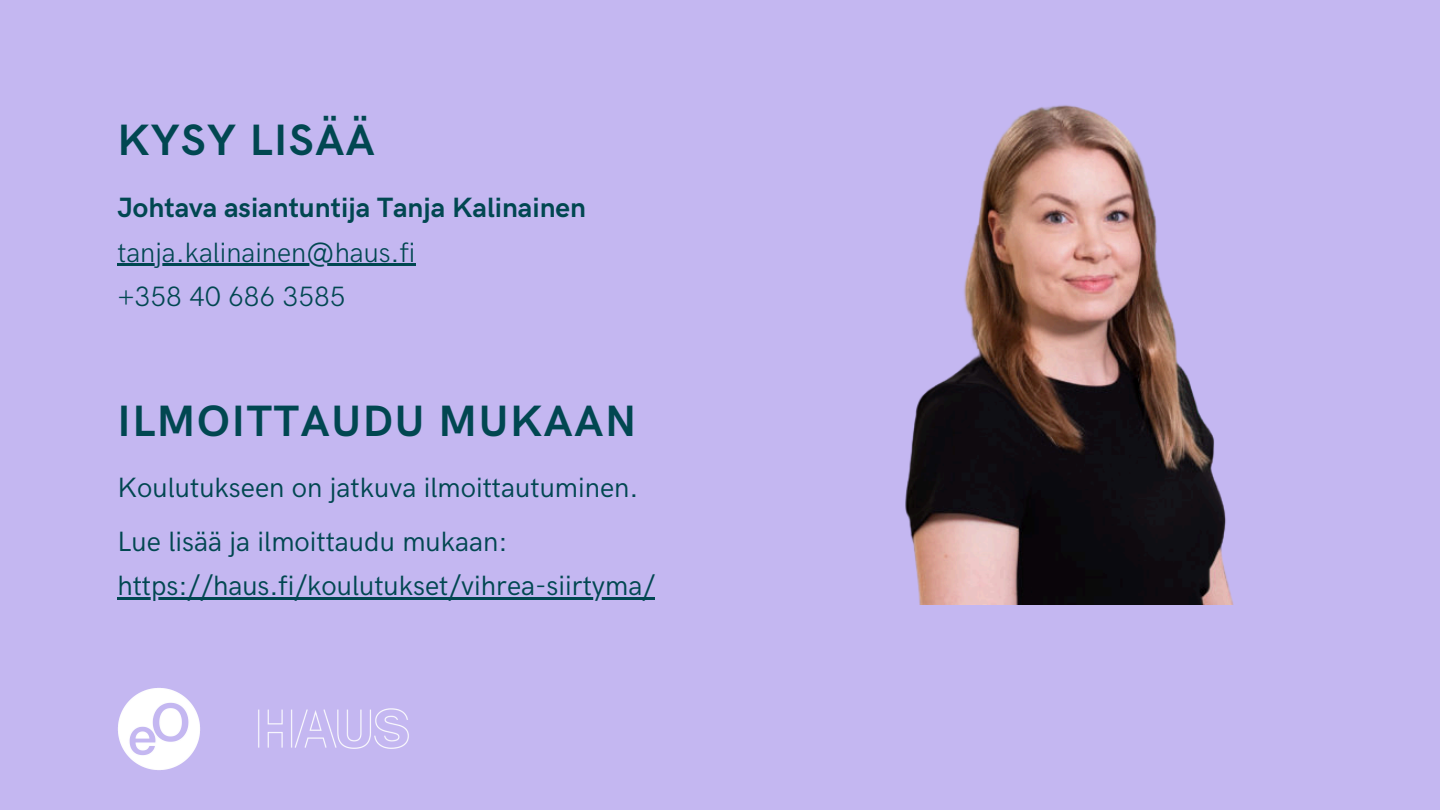
<style>
.page{position:relative;width:1440px;height:810px;background:#c4b7f1}
.page>*{position:absolute;margin:0;border:0;box-sizing:border-box;transform-origin:0 0}
.t1{font:700 44px "HK Grotesk";letter-spacing:.04em;color:#014751}
.t2{font:28px "HK Grotesk";color:#014751}
.t3{font:300 28px "HK Grotesk";color:#014751}
.t4{font:700 28px "HK Grotesk";color:#014751}
</style>
<div class="page">
<img style="left:905px;top:105px;width:329px;height:499px">
<img style="left:258px;top:708px;width:151px;height:41px">
<img style="left:118px;top:688px;width:82px;height:82px">
<hr style="left:117px;top:263px;width:298px;height:2px;background:#014751">
<hr style="left:117px;top:597px;width:538px;height:2px;background:#014751">
<p class="t1" style="left:117px;top:115px;width:259px">KYSY LISÄÄ</p>
<p class="t4" style="left:117px;top:192px;width:470px">Johtava asiantuntija Tanja Kalinainen</p>
<p class="t3" style="left:117px;top:236px;width:300px">tanja.kalinainen@haus.fi</p>
<p class="t3" style="left:117px;top:281px;width:230px">+358 40 686 3585</p>
<h1 class="t1" style="left:117px;top:396px;width:520px">ILMOITTAUDU MUKAAN</h1>
<h1 class="t2" style="left:117px;top:472px;width:523px">Koulutukseen on jatkuva ilmoittautuminen.</h1>
<p class="t2" style="left:117px;top:526px;width:392px">Lue lisää ja ilmoittaudu mukaan:</p>
<p class="t2" style="left:117px;top:570px;width:539px">https://haus.fi/koulutukset/vihrea-siirtyma/</p>
</div>
